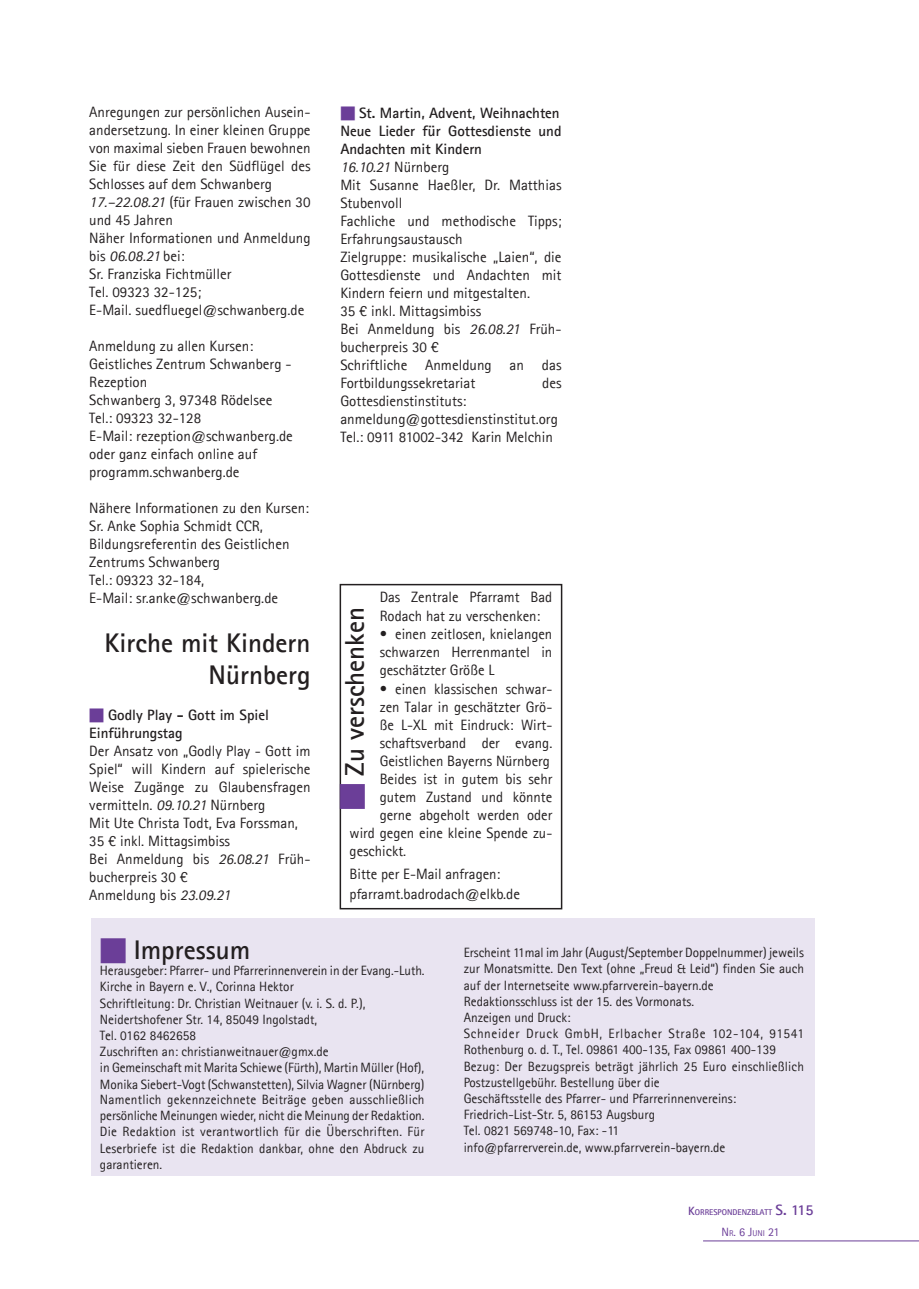
<style>
.page{position:relative;width:919px;height:1289px;background:#fff}
.page>*{position:absolute;margin:0;border:0;box-sizing:border-box;transform-origin:0 0}
.t1{font:700 27px/32.4px "Agfa Rotis Sans Serif";color:#231f20;text-align:right}
.t2{font:15px/18px "Agfa Rotis Sans Serif";color:#231f20}
.t3{font:700 15px/18px "Agfa Rotis Sans Serif";color:#231f20}
.t4{font:13.5px/16.2px "Agfa Rotis Sans Serif";color:#231f20}
.t5{font:12px "Agfa Rotis Sans Serif";color:#6b3e98}
.t6{font:700 8.4px "Agfa Rotis Sans Serif";color:#6b3e98}
.s1{font-style:italic}
.s2{color:#6b3e98}
.s3{font-weight:700}
.s4{font-size:12px}
.s5{font-size:15px}
.s6{font-size:8.4px}
</style>
<div class="page">
<hr style="left:703px;top:1240px;width:215px;height:1px;background:#6b3e98">
<div style="left:339px;top:584px;width:223px;height:325px;border:2px solid #231f20"></div>
<div style="left:91px;top:918px;width:723px;height:258px;background:#e9e4f1"></div>
<p class="t2" style="left:89px;top:103px;width:223px">Anregungen zur persönlichen Ausein&shy;andersetzung. In einer kleinen Gruppe von maximal sieben Frauen bewohnen<br>Sie für diese Zeit den Südflügel des<br>Schlosses auf dem Schwanberg<br><span class="s1">17.–22.08.21</span> (für Frauen zwischen 30 und 45 Jahren<br>Näher Informationen und Anmeldung bis <span class="s1">06.08.21</span> bei:<br>Sr. Franziska Fichtmüller<br>Tel. 09323 32-125;<br>E-Mail. suedfluegel@schwanberg.de</p>
<p class="t2" style="left:89px;top:337px;width:205px">Anmeldung zu allen Kursen:<br>Geistliches Zentrum Schwanberg -<br>Rezeption<br>Schwanberg 3, 97348 Rödelsee<br>Tel.: 09323 32-128<br>E-Mail: rezeption@schwanberg.de oder ganz einfach online auf programm.schwanberg.de</p>
<p class="t2" style="left:89px;top:499px;width:221px">Nähere Informationen zu den Kursen:<br>Sr. Anke Sophia Schmidt CCR,<br>Bildungsreferentin des Geistlichen<br>Zentrums Schwanberg<br>Tel.: 09323 32-184,<br>E-Mail: sr.anke@schwanberg.de</p>
<h1 class="t1" style="left:104px;top:626px;width:207px">Kirche mit Kindern<br>Nürnberg</h1>
<p class="t3" style="left:89px;top:706px;width:181px"><span class="s2">■</span> Godly Play - Gott im Spiel<br>Einführungstag</p>
<p class="t2" style="left:89px;top:742px;width:223px">Der Ansatz von „Godly Play - Gott im<br>Spiel“ will Kindern auf spielerische<br>Weise Zugänge zu Glaubensfragen vermitteln. <span class="s1">09.10.21</span> Nürnberg<br>Mit Ute Christa Todt, Eva Forssman,<br>35 € inkl. Mittagsimbiss<br>Bei Anmeldung bis <span class="s1">26.08.21</span> Früh&shy;bucherpreis 30 €<br>Anmeldung bis <span class="s1">23.09.21</span></p>
<p class="t2" style="left:340px;top:104px;width:223px"><span class="s2">■</span> <span class="s3">St. Martin, Advent, Weihnachten<br>Neue Lieder für Gottesdienste und<br>Andachten mit Kindern<br></span><span class="s1">16.10.21</span> Nürnberg<br>Mit Susanne Haeßler, Dr. Matthias<br>Stubenvoll<br>Fachliche und methodische Tipps;<br>Erfahrungsaustausch<br>Zielgruppe: musikalische „Laien“, die<br>Gottesdienste und Andachten mit<br>Kindern feiern und mitgestalten.<br>35 € inkl. Mittagsimbiss<br>Bei Anmeldung bis <span class="s1">26.08.21</span> Früh&shy;bucherpreis 30 €<br>Schriftliche Anmeldung an das<br>Fortbildungssekretariat</p>
<p class="t2" style="left:542px;top:374px;width:21px">des</p>
<p class="t2" style="left:340px;top:392px;width:219px">Gottesdienstinstituts: anmeldung@gottesdienstinstitut.org<br>Tel.: 0911 81002-342 Karin Melchin</p>
<p class="t2" style="left:379px;top:586px;width:174px;line-height:19.8px">Das Zentrale Pfarramt Bad<br>Rodach hat zu verschenken:</p>
<p class="t2" style="left:379px;top:625px;width:174px;text-align:justify">• einen zeitlosen, knielangen schwarzen Herrenmantel in geschätzter Größe L</p>
<p class="t2" style="left:379px;top:679px;width:174px">• einen klassischen schwar-</p>
<p class="t2" style="left:379px;top:697px;width:174px">zen Talar in geschätzter Grö-</p>
<p class="t2" style="left:379px;top:715px;width:174px">ße L-XL mit Eindruck: Wirt-</p>
<p class="t2" style="left:379px;top:733px;width:174px">schaftsverband der evang.</p>
<p class="t2" style="left:379px;top:751px;width:172px">Geistlichen Bayerns Nürnberg</p>
<p class="t2" style="left:379px;top:769px;width:174px">Beides ist in gutem bis sehr</p>
<p class="t2" style="left:379px;top:787px;width:174px">gutem Zustand und könnte</p>
<p class="t2" style="left:379px;top:805px;width:174px">gerne abgeholt werden oder</p>
<p class="t2" style="left:349px;top:823px;width:204px">wird gegen eine kleine Spende zu-</p>
<p class="t2" style="left:349px;top:841px;width:58px">geschickt.</p>
<p class="t2" style="left:349px;top:863px;width:172px;line-height:19.8px">Bitte per E-Mail anfragen: pfarramt.badrodach@elkb.de</p>
<h1 class="t1" style="left:338px;top:809px;width:204px;rotate:-90deg"><span class="s2">■</span> Zu verschenken</h1>
<h1 class="t1" style="left:100px;top:933px;width:152px"><span class="s2">■</span> Impressum</h1>
<p class="t4" style="left:100px;top:962px;width:326px">Herausgeber: Pfarrer- und Pfarrerinnenverein in der Evang.-Luth.<br>Kirche in Bayern e. V., Corinna Hektor<br>Schriftleitung: Dr. Christian Weitnauer (v. i. S. d. P.), Neidertshofener Str. 14, 85049 Ingolstadt,<br>Tel. 0162 8462658<br>Zuschriften an: christianweitnauer@gmx.de<br>in Gemeinschaft mit Marita Schiewe (Fürth), Martin Müller (Hof), Monika Siebert-Vogt (Schwanstetten), Silvia Wagner (Nürnberg)<br>Namentlich gekennzeichnete Beiträge geben ausschließlich persönliche Meinungen wieder, nicht die Meinung der Redaktion.<br>Die Redaktion ist verantwortlich für die Überschriften. Für Leserbriefe ist die Redaktion dankbar, ohne den Abdruck zu garantieren.</p>
<p class="t4" style="left:463px;top:944px;width:342px">Erscheint 11mal im Jahr (August/September Doppelnummer) jeweils zur Monatsmitte. Den Text (ohne „Freud &amp; Leid“) finden Sie auch auf der Internetseite www.pfarrverein-bayern.de Redaktionsschluss ist der 15. des Vormonats.<br>Anzeigen und Druck:<br>Schneider Druck GmbH, Erlbacher Straße 102-104, 91541<br>Rothenburg o. d. T., Tel. 09861 400-135, Fax 09861 400-139<br>Bezug: Der Bezugspreis beträgt jährlich 25 Euro einschließlich Postzustellgebühr. Bestellung über die<br>Geschäftsstelle des Pfarrer- und Pfarrerinnenvereins:<br>Friedrich-List-Str. 5, 86153 Augsburg<br>Tel. 0821 569748-10, Fax: -11<br>info@pfarrerverein.de, www.pfarrverein-bayern.de</p>
<p class="t6" style="left:688px;top:1207px;width:127px"><span class="s4">K</span>ORRESPONDENZBLATT <span class="s5">S. 115</span></p>
<p class="t5" style="left:721px;top:1224px;width:60px">N<span class="s6">R</span>. 6 J<span class="s6">UNI</span> 21</p>
</div>
